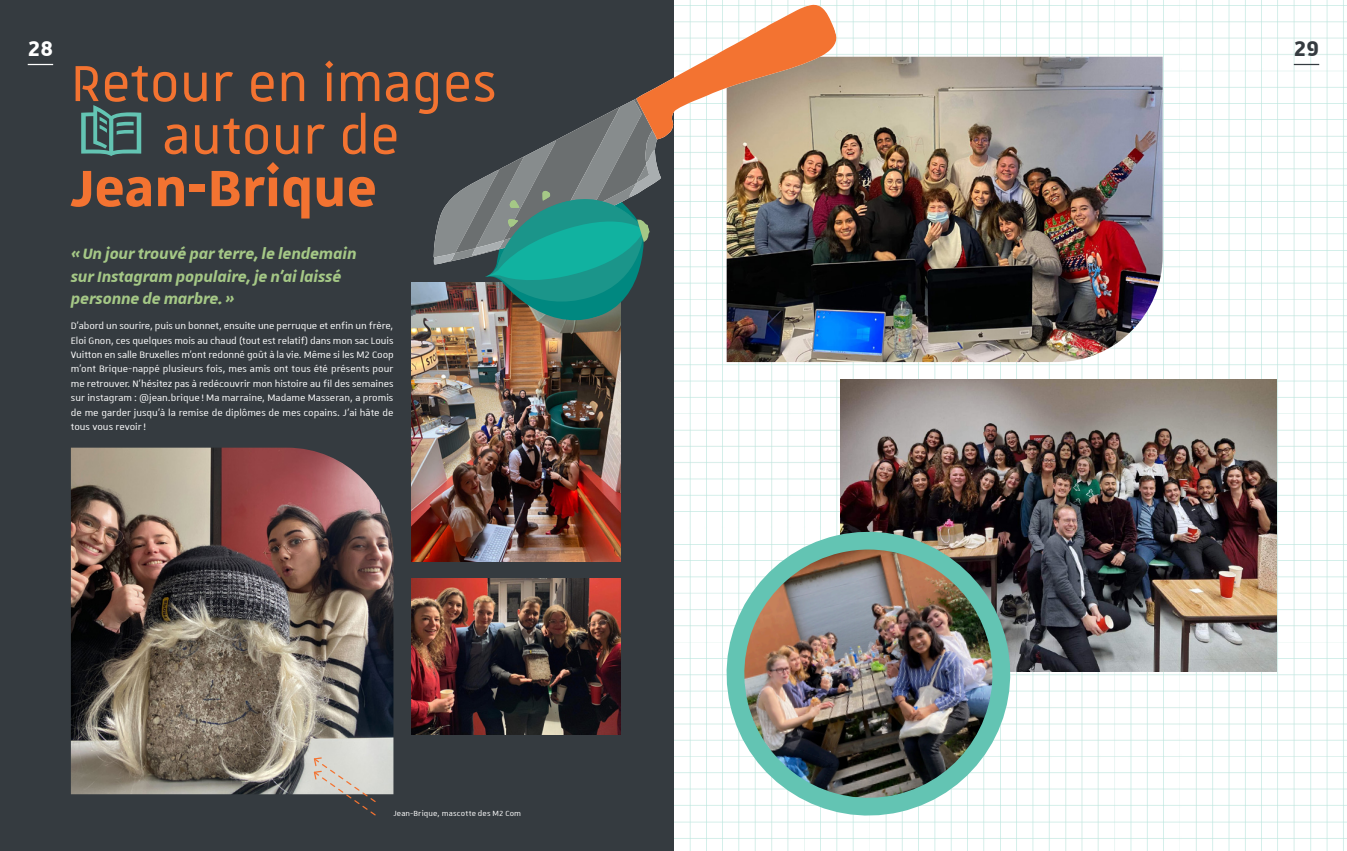
<style>
.page{position:relative;width:1347px;height:851px;background:#fff}
.page>*{position:absolute;margin:0;border:0;box-sizing:border-box;transform-origin:0 0}
.Titre-article{font:68.75px "Unistra A";color:#f37331}
.Titre-article-2{font:700 68.75px "Unistra A";color:#f37331}
.t1{font:700 28.75px "Unistra D";color:#fff}
.t2{font:700 28.75px "Unistra D";color:#353b40}
.chapeau{font:italic 700 20px/22.5px "Unistra A";letter-spacing:-.005em;color:#a5c886}
.texte-courant_coul_3{font:12.5px/14.4px "Unistra A";color:#fff;text-align:justify}
.légende{font:10px "Unistra B";letter-spacing:.01em;color:#fff}
</style>
<div class="page">
<img style="left:674px;top:0;width:672px;height:850px">
<div style="left:0;top:0;width:673px;height:850px;background:#353b40"></div>
<svg style="left:28px;top:64px;width:25px;height:1px"></svg>
<svg style="left:1293px;top:64px;width:26px;height:1px"></svg>
<img style="left:411px;top:578px;width:209px;height:156px">
<img style="left:840px;top:380px;width:436px;height:291px">
<img style="left:71px;top:447px;width:322px;height:347px">
<img style="left:411px;top:282px;width:209px;height:279px">
<img style="left:726px;top:57px;width:436px;height:305px">
<svg style="left:712px;top:517px;width:312px;height:312px"></svg>
<img style="left:732px;top:549px;width:272px;height:260px">
<svg style="left:313px;top:756px;width:64px;height:60px"></svg>
<img style="left:433px;top:4px;width:404px;height:329px">
<p class="t1" style="left:28px;top:32px;width:27px">28</p>
<p class="t2" style="left:1293px;top:32px;width:27px">29</p>
<p class="Titre-article" style="left:71px;top:47px;width:427px">Retour en images</p>
<p class="Titre-article" style="left:162px;top:100px;width:239px">autour de</p>
<p class="Titre-article-2" style="left:71px;top:149px;width:307px">Jean-Brique</p>
<p class="chapeau" style="left:71px;top:242px;width:287px">«Un jour trouvé par terre, le lendemain sur Instagram populaire, je n’ai laissé personne de marbre.»</p>
<p class="texte-courant_coul_3" style="left:71px;top:318px;width:324px">D’abord un sourire, puis un bonnet, ensuite une perruque et enfin un frère, Eloi Gnon, ces quelques mois au chaud (tout est relatif) dans mon sac Louis Vuitton en salle Bruxelles m’ont redonné goût à la vie. Même si les M2 Coop m’ont Brique-nappé plusieurs fois, mes amis ont tous été présents pour me retrouver. N’hésitez pas à redécouvrir mon histoire au fil des semaines sur instagram: @jean.brique ! Ma marraine, Madame Masseran, a promis de me garder jusqu’à la remise de diplômes de mes copains. J’ai hâte de tous vous revoir!</p>
<p class="légende" style="left:393px;top:807px;width:129px">Jean-Brique, mascotte des M2 Com</p>
</div>
